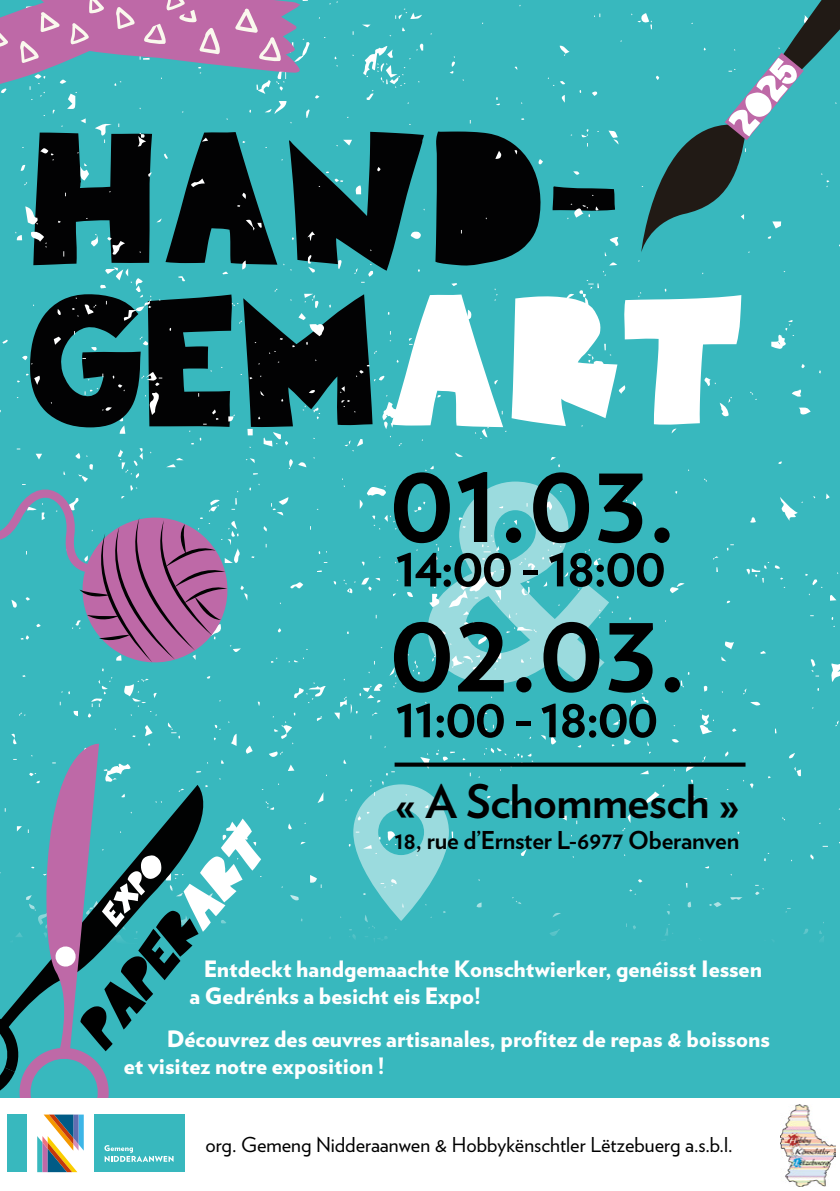
<style>
.page{position:relative;width:840px;height:1191px;background:#fff}
.page>*{position:absolute;margin:0;border:0;box-sizing:border-box;transform-origin:0 0}
.t1{font:700 333px "Verlag";color:#fff}
.t2{font:264px "Paper Cutout";color:#020203}
.t3{font:700 117.4px/149.4px "Verlag";color:#000}
.t4{font:italic 82.4px "Paper Cutout";color:#000}
.t5{font:700 56.4px "Verlag";letter-spacing:-.04em;color:#000}
.t6{font:53.8px "Paper Cutout";color:#fff}
.t7{font:700 46px "Verlag";letter-spacing:-.01em;color:#000}
.t8{font:italic 44.4px "Paper Cutout";color:#fff}
.t9{font:700 24.6px "Verlag";letter-spacing:-.01em;color:#000}
.t10{font:900 22.6px/27px "Verlag";color:#fff}
.t11{font:20.4px "Verlag";color:#000}
.s1{color:#fff}
</style>
<div class="page">
<div style="left:0;top:0;width:839px;height:1098px;background:#38b8be"></div>
<svg style="left:353px;top:784px;width:95px;height:137px"></svg>
<svg style="left:394px;top:762px;width:351px;height:4px"></svg>
<svg style="left:0;top:473px;width:237px;height:199px"></svg>
<svg style="left:0;top:0;width:300px;height:89px"></svg>
<svg style="left:640px;top:0;width:199px;height:252px"></svg>
<svg style="left:173px;top:785px;width:54px;height:249px;fill:#38b8be"></svg>
<div style="left:94px;top:1114px;width:90px;height:58px;background:#38b8be"></div>
<svg style="left:0;top:739px;width:173px;height:433px"></svg>
<img style="left:780px;top:1104px;width:54px;height:82px">
<h3 class="t6" style="left:709px;top:106px;width:85px;rotate:-51deg">2025</h3>
<h2 class="t2" style="left:28px;top:19px;width:592px">HAND-</h2>
<h2 class="t2" style="left:28px;top:181px;width:718px">GEM<span class="s1">ART</span></h2>
<h3 class="t3" style="left:388px;top:419px;width:299px">01.03.<br>02.03.</h3>
<h1 class="t1" style="left:411px;top:298px;width:212px">&amp;</h1>
<h3 class="t5" style="left:395px;top:521px;width:272px">14:00 - 18:00</h3>
<h3 class="t5" style="left:395px;top:672px;width:264px">11:00 - 18:00</h3>
<h3 class="t7" style="left:394px;top:765px;width:347px">« A Schommesch »</h3>
<p class="t9" style="left:394px;top:820px;width:346px">18, rue d’Ernster L-6977 Oberanven</p>
<h3 class="t4" style="left:46px;top:1004px;width:264px;rotate:-51deg">PAPER<span class="s1">ART</span></h3>
<h3 class="t8" style="left:83px;top:902px;width:81px;rotate:-51deg">EXPO</h3>
<p class="t10" style="left:189px;top:953px;width:573px;text-indent:14px">Entdeckt handgemaachte Konschtwierker, genéisst Iessen a Gedrénks a besicht eis Expo!</p>
<p class="t10" style="left:124px;top:1024px;width:647px;text-indent:43px">Découvrez des œuvres artisanales, profitez de repas &amp; boissons et visitez notre exposition !</p>
<p class="t11" style="left:205px;top:1128px;width:528px">org. Gemeng Nidderaanwen &amp; Hobbykënschtler Lëtzebuerg a.s.b.l.</p>
</div>
